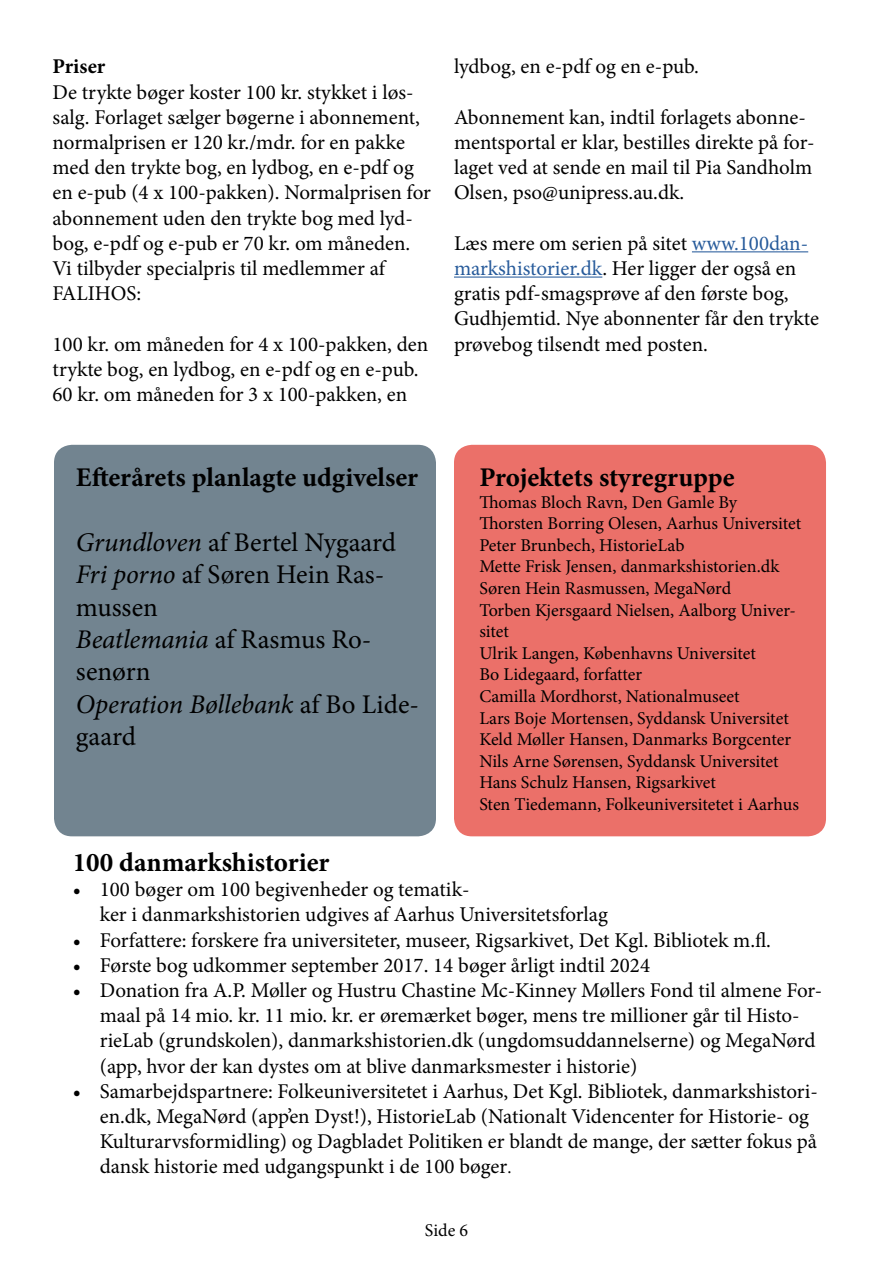
<style>
.page{position:relative;width:893px;height:1263px;background:#fff}
.page>*{position:absolute;margin:0;border:0;box-sizing:border-box;transform-origin:0 0}
.t1{font:27px/32.4px "Minion Pro";color:#000}
.t2{font:700 27px "Minion Pro";color:#000}
.t3{font:21px/25.2px "Minion Pro";color:#000}
.t4{font:700 21px "Minion Pro";color:#000}
.t5{font:18px/21.6px "Minion Pro";letter-spacing:-.005em;color:#000}
.s1{color:#275b9b}
.s2{font-style:italic}
.s3{font-size:18px}
</style>
<div class="page">
<div style="left:54px;top:445px;width:382px;height:391px;background:#728490;border-radius:18px"></div>
<div style="left:454px;top:445px;width:372px;height:391px;background:#eb7069;border-radius:18px"></div>
<hr style="left:692px;top:251px;width:116px;height:1px;background:#275b9b">
<hr style="left:454px;top:277px;width:148px;height:1px;background:#275b9b">
<p class="t4" style="left:52px;top:52px;width:54px">Priser</p>
<p class="t3" style="left:52px;top:79px;width:380px">De trykte bøger koster 100 kr. stykket i løs&shy;salg. Forlaget sælger bøgerne i abonnement, normalprisen er 120 kr./mdr. for en pakke med den trykte bog, en lydbog, en e-pdf og en e-pub (4 x 100-pakken). Normalprisen for abonnement uden den trykte bog med lyd&shy;bog, e-pdf og e-pub er 70 kr. om måneden.<br>Vi tilbyder specialpris til medlemmer af FALIHOS:</p>
<p class="t3" style="left:52px;top:331px;width:377px">100 kr. om måneden for 4 x 100-pakken, den trykte bog, en lydbog, en e-pdf og en e-pub.<br>60 kr. om måneden for 3 x 100-pakken, en</p>
<p class="t3" style="left:454px;top:54px;width:247px">lydbog, en e-pdf og en e-pub.</p>
<p class="t3" style="left:454px;top:105px;width:362px">Abonnement kan, indtil forlagets abonne&shy;mentsportal er klar, bestilles direkte på for&shy;laget ved at sende en mail til Pia Sandholm Olsen, pso@unipress.au.dk.</p>
<p class="t3" style="left:454px;top:231px;width:366px">Læs mere om serien på sitet <span class="s1">www.100dan&shy;markshistorier.dk</span>. Her ligger der også en gratis pdf-smagsprøve af den første bog, Gudhjemtid. Nye abonnenter får den trykte prøvebog tilsendt med posten.</p>
<p class="t2" style="left:76px;top:458px;width:344px">Efterårets planlagte udgivelser</p>
<p class="t1" style="left:76px;top:526px;width:345px"><span class="s2">Grundloven</span> af Bertel Nygaard<br><span class="s2">Fri porno</span> af Søren Hein Ras&shy;mussen<br><span class="s2">Beatlemania</span> af Rasmus Ro&shy;senørn<br><span class="s2">Operation Bøllebank</span> af Bo Lide&shy;gaard</p>
<p class="t2" style="left:479px;top:458px;width:257px">Projektets styregruppe</p>
<p class="t5" style="left:479px;top:491px;width:323px">Thomas Bloch Ravn, Den Gamle By Thorsten Borring Olesen, Aarhus Universitet Peter Brunbech, HistorieLab<br>Mette Frisk Jensen, danmarkshistorien.dk Søren Hein Rasmussen, MegaNørd<br>Torben Kjersgaard Nielsen, Aalborg Univer&shy;sitet<br>Ulrik Langen, Københavns Universitet<br>Bo Lidegaard, forfatter<br>Camilla Mordhorst, Nationalmuseet<br>Lars Boje Mortensen, Syddansk Universitet Keld Møller Hansen, Danmarks Borgcenter Nils Arne Sørensen, Syddansk Universitet Hans Schulz Hansen, Rigsarkivet<br>Sten Tiedemann, Folkeuniversitetet i Aarhus</p>
<p class="t2" style="left:73px;top:843px;width:258px">100 danmarkshistorier</p>
<p class="t3" style="left:100px;top:877px;width:510px;text-indent:-27px">• 100 bøger om 100 begivenheder og tematik-<br>ker i danmarkshistorien udgives af Aarhus Universitetsforlag</p>
<p class="t3" style="left:73px;top:927px;width:700px">• Forfattere: forskere fra universiteter, museer, Rigsarkivet, Det Kgl. Bibliotek m.fl.</p>
<p class="t3" style="left:73px;top:952px;width:579px">• Første bog udkommer september 2017. 14 bøger årligt indtil 2024</p>
<p class="t3" style="left:100px;top:978px;width:724px;text-indent:-27px">• Donation fra A.P. Møller og Hustru Chastine Mc-Kinney Møllers Fond til almene For&shy;maal på 14 mio. kr. 11 mio. kr. er øremærket bøger, mens tre millioner går til Histo&shy;rieLab (grundskolen), danmarkshistorien.dk (ungdomsuddannelserne) og MegaNørd (app, hvor der kan dystes om at blive danmarksmester i historie)</p>
<p class="t3" style="left:100px;top:1078px;width:720px;text-indent:-27px">• Samarbejdspartnere: Folkeuniversitetet i Aarhus, Det Kgl. Bibliotek, danmarkshistori&shy;en.dk, MegaNørd (app’en Dyst!), HistorieLab (Nationalt Videncenter for Historie- og Kulturarvsformidling) og Dagbladet Politiken er blandt de mange, der sætter fokus på dansk historie med udgangspunkt i de 100 bøger<span class="s3">.</span></p>
<p class="t5" style="left:425px;top:1219px;width:45px">Side 6</p>
</div>
